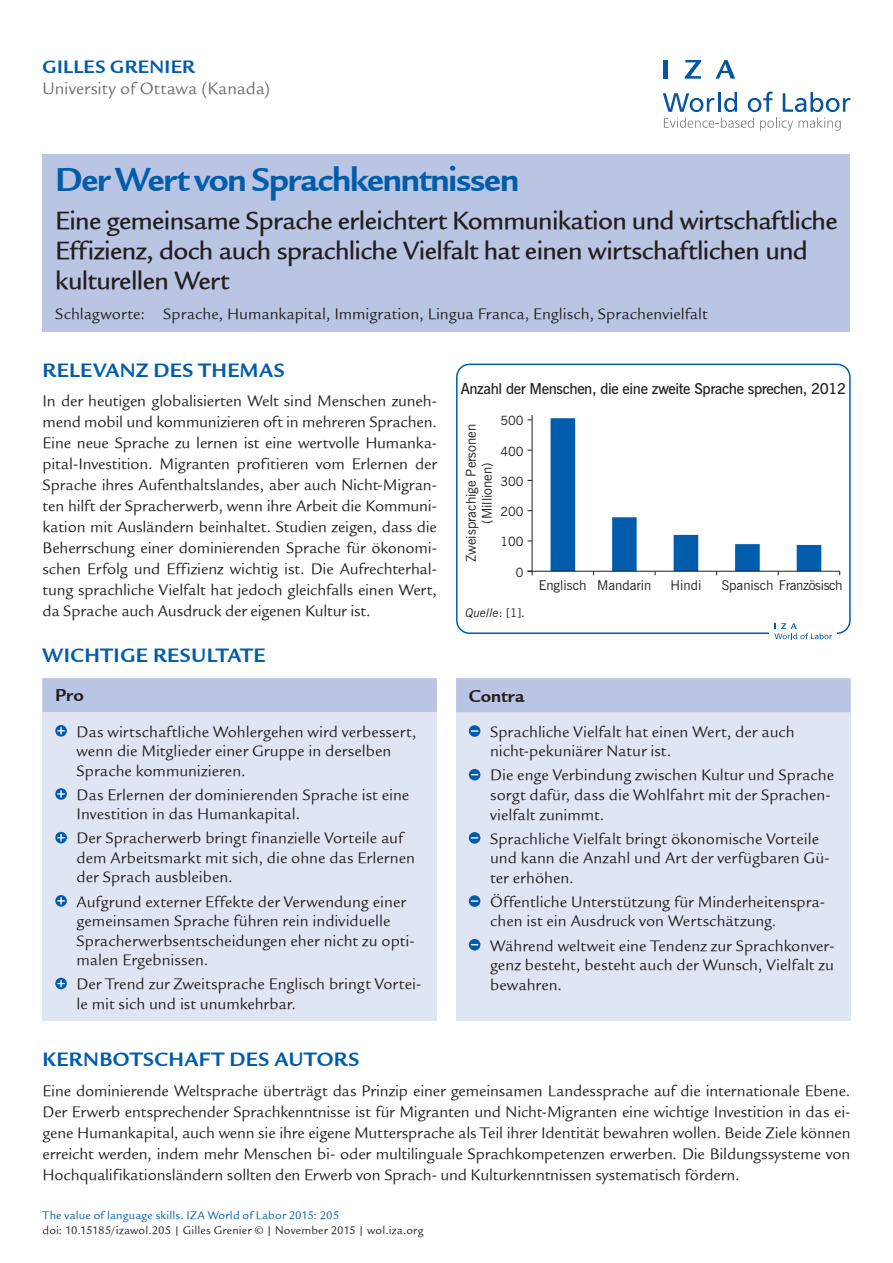
<style>
.page{position:relative;width:893px;height:1263px;background:#fff}
.page>*{position:absolute;margin:0;border:0;box-sizing:border-box;transform-origin:0 0}
.t1{font:36px "Legacy Sans ITCTT Bold";letter-spacing:-.035em;color:#015dab}
.t2{font:27px/30px "Legacy Sans Md ITCTT Medium";letter-spacing:-.02em;color:#231f20}
.t3{font:21px "Legacy Sans ITCTT Bold";letter-spacing:.02em;color:#015dab}
.t4{font:19.5px "Legacy Sans ITCTT Bold";letter-spacing:.02em;color:#015dab}
.t5{font:18.75px "Legacy Sans ITCTT Bold";color:#231f20}
.t6{font:18px "Legacy Sans ITCTT Book";letter-spacing:.005em;color:#6c6d70}
.t7{font:16.5px/19.5px "Legacy Sans ITCTT Book";letter-spacing:.005em;color:#231f20}
.t8{font:600 15px "News Gothic BT";letter-spacing:-.025em;color:#231f20}
.t9{font:13.5px/16.2px "News Gothic BT";color:#231f20;text-align:center}
.t10{font:13.5px "News Gothic BT";letter-spacing:-.025em;color:#231f20}
.t11{font:12.75px "News Gothic BT";color:#231f20}
.t12{font:12px "Legacy Sans ITCTT Book";letter-spacing:.015em;color:#231f20}
.t13{font:12px "Legacy Sans ITCTT Book";letter-spacing:.015em;color:#015dab}
.t14{font:italic 12px "News Gothic BT";color:#231f20}
.s1{font-style:normal}
</style>
<div class="page">
<svg style="left:663px;top:92px;width:187px;height:39px"></svg>
<hr style="left:664px;top:60px;width:4px;height:19px;background:#0854a0">
<svg style="left:685px;top:60px;width:16px;height:19px"></svg>
<svg style="left:716px;top:60px;width:19px;height:19px"></svg>
<div style="left:43px;top:154px;width:807px;height:177px;background:#b9c5e3"></div>
<div style="left:43px;top:678px;width:394px;height:343px;background:#e0e5f3"></div>
<div style="left:43px;top:678px;width:394px;height:34px;background:#b9c5e3"></div>
<svg style="left:55px;top:725px;width:12px;height:12px"></svg>
<svg style="left:57px;top:727px;width:8px;height:7px"></svg>
<svg style="left:55px;top:788px;width:12px;height:12px"></svg>
<svg style="left:57px;top:790px;width:8px;height:8px"></svg>
<svg style="left:55px;top:832px;width:12px;height:11px"></svg>
<svg style="left:57px;top:834px;width:8px;height:7px"></svg>
<svg style="left:55px;top:895px;width:12px;height:12px"></svg>
<svg style="left:57px;top:897px;width:8px;height:7px"></svg>
<svg style="left:55px;top:978px;width:12px;height:11px"></svg>
<svg style="left:57px;top:980px;width:8px;height:7px"></svg>
<div style="left:456px;top:679px;width:394px;height:342px;background:#e0e5f3"></div>
<div style="left:456px;top:678px;width:394px;height:34px;background:#b9c5e3"></div>
<div style="left:469px;top:725px;width:11px;height:12px;background:#015dab;border-radius:50%"></div>
<svg style="left:471px;top:730px;width:7px;height:2px"></svg>
<svg style="left:469px;top:769px;width:11px;height:11px"></svg>
<svg style="left:469px;top:832px;width:11px;height:12px"></svg>
<div style="left:469px;top:895px;width:11px;height:12px;background:#015dab;border-radius:50%"></div>
<svg style="left:471px;top:900px;width:7px;height:2px"></svg>
<svg style="left:469px;top:939px;width:11px;height:11px"></svg>
<div style="left:456px;top:364px;width:395px;height:270px;border:2px solid #015dab;border-radius:13px"></div>
<svg style="left:527px;top:415px;width:313px;height:161px"></svg>
<hr style="left:532px;top:571px;width:308px;height:1px;background:#231f20">
<div style="left:769px;top:618px;width:68px;height:27px;background:#fff"></div>
<svg style="left:774px;top:623px;width:58px;height:16px"></svg>
<p class="t4" style="left:43px;top:55px;width:154px">GILLES GRENIER</p>
<p class="t6" style="left:43px;top:79px;width:229px">University of Ottawa (Kanada)</p>
<h1 class="t1" style="left:55px;top:159px;width:466px">Der Wert von Sprachkenntnissen</h1>
<h2 class="t2" style="left:55px;top:206px;width:784px">Eine gemeinsame Sprache erleichtert Kommunikation und wirtschaftliche<br>Effizienz, doch auch sprachliche Vielfalt hat einen wirtschaftlichen und kulturellen Wert</h2>
<p class="t7" style="left:55px;top:304px;width:654px">Schlagworte: Sprache, Humankapital, Immigration, Lingua Franca, Englisch, Sprachenvielfalt</p>
<p class="t3" style="left:43px;top:358px;width:244px">RELEVANZ DES THEMAS</p>
<p class="t7" style="left:43px;top:391px;width:396px;line-height:21px;text-align:justify">In der heutigen globalisierten Welt sind Menschen zuneh&shy;mend mobil und kommunizieren oft in mehreren Sprachen.<br>Eine neue Sprache zu lernen ist eine wertvolle Humanka&shy;pital-Investition. Migranten profitieren vom Erlernen der Sprache ihres Aufenthaltslandes, aber auch Nicht-Migran&shy;ten hilft der Spracherwerb, wenn ihre Arbeit die Kommuni&shy;kation mit Ausländern beinhaltet. Studien zeigen, dass die Beherrschung einer dominierenden Sprache für ökonomi&shy;schen Erfolg und Effizienz wichtig ist. Die Aufrechterhal&shy;tung sprachliche Vielfalt hat jedoch gleichfalls einen Wert, da Sprache auch Ausdruck der eigenen Kultur ist.</p>
<p class="t3" style="left:43px;top:643px;width:225px">WICHTIGE RESULTATE</p>
<p class="t5" style="left:55px;top:685px;width:30px">Pro</p>
<p class="t7" style="left:77px;top:722px;width:341px">Das wirtschaftliche Wohlergehen wird verbessert, wenn die Mitglieder einer Gruppe in derselben<br>Sprache kommunizieren.</p>
<p class="t7" style="left:77px;top:785px;width:334px">Das Erlernen der dominierenden Sprache ist eine<br>Investition in das Humankapital.</p>
<p class="t7" style="left:77px;top:829px;width:340px">Der Spracherwerb bringt finanzielle Vorteile auf dem Arbeitsmarkt mit sich, die ohne das Erlernen der Sprach ausbleiben.</p>
<p class="t7" style="left:77px;top:892px;width:340px">Aufgrund externer Effekte der Verwendung einer gemeinsamen Sprache führen rein individuelle Spracherwerbsentscheidungen eher nicht zu opti&shy;malen Ergebnissen.</p>
<p class="t7" style="left:77px;top:974px;width:346px">Der Trend zur Zweitsprache Englisch bringt Vortei&shy;le mit sich und ist unumkehrbar.</p>
<p class="t8" style="left:461px;top:380px;width:387px">Anzahl der Menschen, die eine zweite Sprache sprechen, 2012</p>
<p class="t11" style="left:501px;top:413px;width:25px">500</p>
<p class="t11" style="left:501px;top:443px;width:25px">400</p>
<p class="t11" style="left:501px;top:474px;width:25px">300</p>
<p class="t11" style="left:501px;top:504px;width:25px">200</p>
<p class="t11" style="left:501px;top:534px;width:25px">100</p>
<p class="t11" style="left:516px;top:564px;width:9px">0</p>
<p class="t9" style="left:463px;top:562px;width:140px;rotate:-90deg">Zweisprachige Personen (Millionen)</p>
<p class="t14" style="left:466px;top:605px;width:61px">Quelle<span class="s1">: [1].</span></p>
<p class="t9" style="left:539px;top:578px;width:114px">Englisch Mandarin</p>
<p class="t9" style="left:670px;top:578px;width:32px">Hindi</p>
<p class="t10" style="left:722px;top:577px;width:123px">Spanisch Französisch</p>
<p class="t5" style="left:469px;top:685px;width:57px">Contra</p>
<p class="t7" style="left:490px;top:722px;width:306px">Sprachliche Vielfalt hat einen Wert, der auch nicht-pekuniärer Natur ist.</p>
<p class="t7" style="left:490px;top:766px;width:345px">Die enge Verbindung zwischen Kultur und Sprache sorgt dafür, dass die Wohlfahrt mit der Sprachen&shy;vielfalt zunimmt.</p>
<p class="t7" style="left:490px;top:829px;width:341px">Sprachliche Vielfalt bringt ökonomische Vorteile und kann die Anzahl und Art der verfügbaren Gü&shy;ter erhöhen.</p>
<p class="t7" style="left:490px;top:892px;width:336px">Öffentliche Unterstützung für Minderheitenspra&shy;chen ist ein Ausdruck von Wertschätzung.</p>
<p class="t7" style="left:490px;top:936px;width:346px;text-align:justify">Während weltweit eine Tendenz zur Sprachkonver&shy;genz besteht, besteht auch der Wunsch, Vielfalt zu bewahren.</p>
<p class="t3" style="left:43px;top:1047px;width:319px">KERNBOTSCHAFT DES AUTORS</p>
<p class="t7" style="left:43px;top:1080px;width:809px;line-height:21px;text-align:justify">Eine dominierende Weltsprache überträgt das Prinzip einer gemeinsamen Landessprache auf die internationale Ebene.<br>Der Erwerb entsprechender Sprachkenntnisse ist für Migranten und Nicht-Migranten eine wichtige Investition in das ei&shy;gene Humankapital, auch wenn sie ihre eigene Muttersprache als Teil ihrer Identität bewahren wollen. Beide Ziele können erreicht werden, indem mehr Menschen bi- oder multilinguale Sprachkompetenzen erwerben. Die Bildungssysteme von Hochqualifikationsländern sollten den Erwerb von Sprach- und Kulturkenntnissen systematisch fördern.</p>
<p class="t13" style="left:43px;top:1209px;width:298px">The value of language skills. IZA World of Labor 2015: 205</p>
<p class="t12" style="left:43px;top:1224px;width:382px">doi: 10.15185/izawol.205 | Gilles Grenier © | November 2015 | wol.iza.org</p>
</div>
